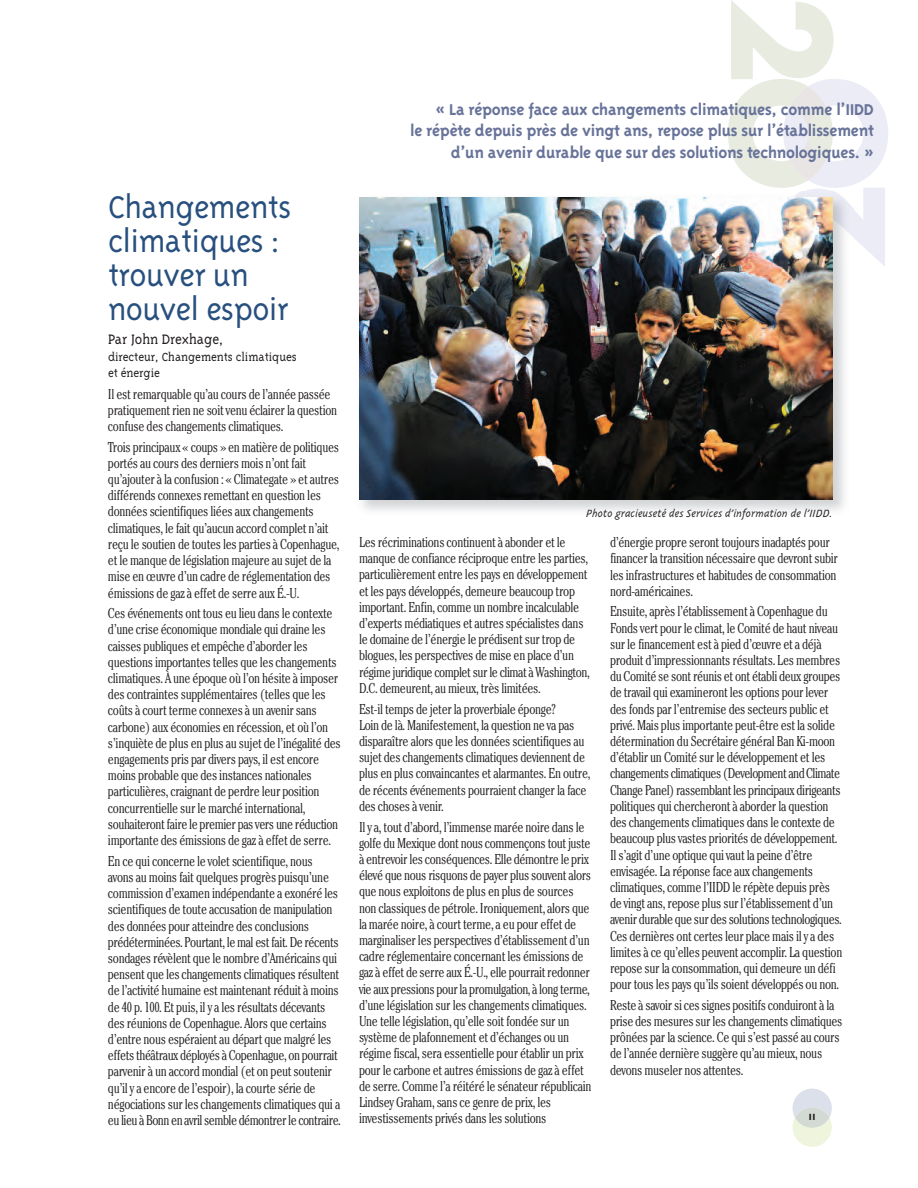
<style>
.page{position:relative;width:918px;height:1188px;background:#fff}
.page>*{position:absolute;margin:0;border:0;box-sizing:border-box;transform-origin:0 0}
.t1{font:300 36px/34.2px "Triplex";letter-spacing:-.015em;color:#28507e}
.t2{font:700 18px/21.6px "Triplex";letter-spacing:-.015em;color:#687399;text-align:right}
.t3{font:300 15.75px "Triplex Serif";letter-spacing:-.005em;color:#231f20}
.t4{font:300 condensed 14.25px/16.2px "Cheltenham";letter-spacing:-.025em;color:#231f20;scale:.96 1}
.t5{font:300 13.5px/16.5px "Triplex Serif";letter-spacing:-.005em;color:#231f20}
.t6{font:700 13.5px "Triplex";color:#231f20}
.t7{font:italic 300 12px "Triplex";letter-spacing:-.015em;color:#231f20}
</style>
<div class="page">
<svg style="left:793px;top:1089px;width:39px;height:58px;background:#e5eae3"></svg>
<svg style="left:728px;top:0;width:160px;height:266px"></svg>
<img style="left:359px;top:192px;width:494px;height:319px">
<img style="left:359px;top:197px;width:474px;height:302px">
<h1 class="t1" style="left:108px;top:188px;width:185px">Changements climatiques : trouver un nouvel espoir</h1>
<p class="t3" style="left:108px;top:330px;width:117px">Par John Drexhage,</p>
<p class="t5" style="left:108px;top:348px;width:190px">directeur, Changements climatiques et énergie</p>
<p class="t4" style="left:108px;top:387px;width:240px">Il est remarquable qu’au cours de l’année passée pratiquement rien ne soit venu éclairer la question confuse des changements climatiques.</p>
<p class="t4" style="left:108px;top:440px;width:243px">Trois principaux « coups » en matière de politiques portés au cours des derniers mois n’ont fait qu’ajouter à la confusion : « Climategate » et autres différends connexes remettant en question les données scientifiques liées aux changements climatiques, le fait qu’aucun accord complet n’ait reçu le soutien de toutes les parties à Copenhague, et le manque de législation majeure au sujet de la mise en œuvre d’un cadre de réglementation des émissions de gaz à effet de serre aux É.-U.</p>
<p class="t4" style="left:108px;top:607px;width:244px">Ces événements ont tous eu lieu dans le contexte d’une crise économique mondiale qui draine les caisses publiques et empêche d’aborder les questions importantes telles que les changements climatiques. À une époque où l’on hésite à imposer des contraintes supplémentaires (telles que les coûts à court terme connexes à un avenir sans carbone) aux économies en récession, et où l’on s’inquiète de plus en plus au sujet de l’inégalité des engagements pris par divers pays, il est encore moins probable que des instances nationales particulières, craignant de perdre leur position concurrentielle sur le marché international, souhaiteront faire le premier pas vers une réduction importante des émissions de gaz à effet de serre.</p>
<p class="t4" style="left:108px;top:854px;width:244px">En ce qui concerne le volet scientifique, nous avons au moins fait quelques progrès puisqu’une commission d’examen indépendante a exonéré les scientifiques de toute accusation de manipulation des données pour atteindre des conclusions prédéterminées. Pourtant, le mal est fait. De récents sondages révèlent que le nombre d’Américains qui pensent que les changements climatiques résultent de l’activité humaine est maintenant réduit à moins de 40 p. 100. Et puis, il y a les résultats décevants des réunions de Copenhague. Alors que certains d’entre nous espéraient au départ que malgré les effets théâtraux déployés à Copenhague, on pourrait parvenir à un accord mondial (et on peut soutenir qu’il y a encore de l’espoir), la courte série de négociations sur les changements climatiques qui a eu lieu à Bonn en avril semble démontrer le contraire.</p>
<p class="t2" style="left:410px;top:98px;width:465px">« La réponse face aux changements climatiques, comme l’IIDD<br>le répète depuis près de vingt ans, repose plus sur l’établissement d’un avenir durable que sur des solutions technologiques. »</p>
<p class="t7" style="left:587px;top:506px;width:248px">Photo gracieuseté des Services d’information de l’IIDD.</p>
<p class="t4" style="left:359px;top:535px;width:242px">Les récriminations continuent à abonder et le manque de confiance réciproque entre les parties, particulièrement entre les pays en développement et les pays développés, demeure beaucoup trop important. Enfin, comme un nombre incalculable d’experts médiatiques et autres spécialistes dans le domaine de l’énergie le prédisent sur trop de blogues, les perspectives de mise en place d’un régime juridique complet sur le climat à Washington, D.C. demeurent, au mieux, très limitées.</p>
<p class="t4" style="left:359px;top:702px;width:243px">Est-il temps de jeter la proverbiale éponge?<br>Loin de là. Manifestement, la question ne va pas disparaître alors que les données scientifiques au sujet des changements climatiques deviennent de plus en plus convaincantes et alarmantes. En outre, de récents événements pourraient changer la face des choses à venir.</p>
<p class="t4" style="left:359px;top:820px;width:244px">Il y a, tout d’abord, l’immense marée noire dans le golfe du Mexique dont nous commençons tout juste à entrevoir les conséquences. Elle démontre le prix élevé que nous risquons de payer plus souvent alors que nous exploitons de plus en plus de sources non classiques de pétrole. Ironiquement, alors que la marée noire, à court terme, a eu pour effet de marginaliser les perspectives d’établissement d’un cadre réglementaire concernant les émissions de gaz à effet de serre aux É.-U., elle pourrait redonner vie aux pressions pour la promulgation, à long terme, d’une législation sur les changements climatiques.<br>Une telle législation, qu’elle soit fondée sur un système de plafonnement et d’échanges ou un régime fiscal, sera essentielle pour établir un prix pour le carbone et autres émissions de gaz à effet de serre. Comme l’a réitéré le sénateur républicain Lindsey Graham, sans ce genre de prix, les investissements privés dans les solutions</p>
<p class="t4" style="left:610px;top:536px;width:239px">d’énergie propre seront toujours inadaptés pour financer la transition nécessaire que devront subir les infrastructures et habitudes de consommation nord-américaines.</p>
<p class="t4" style="left:610px;top:605px;width:244px">Ensuite, après l’établissement à Copenhague du Fonds vert pour le climat, le Comité de haut niveau sur le financement est à pied d’œuvre et a déjà produit d’impressionnants résultats. Les membres du Comité se sont réunis et ont établi deux groupes de travail qui examineront les options pour lever des fonds par l’entremise des secteurs public et privé. Mais plus importante peut-être est la solide détermination du Secrétaire général Ban Ki-moon d’établir un Comité sur le développement et les changements climatiques (Development and Climate Change Panel) rassemblant les principaux dirigeants politiques qui chercheront à aborder la question des changements climatiques dans le contexte de beaucoup plus vastes priorités de développement.<br>Il s’agit d’une optique qui vaut la peine d’être envisagée. La réponse face aux changements climatiques, comme l’IIDD le répète depuis près de vingt ans, repose plus sur l’établissement d’un avenir durable que sur des solutions technologiques.<br>Ces dernières ont certes leur place mais il y a des limites à ce qu’elles peuvent accomplir. La question repose sur la consommation, qui demeure un défi pour tous les pays qu’ils soient développés ou non.</p>
<p class="t4" style="left:610px;top:998px;width:244px">Reste à savoir si ces signes positifs conduiront à la prise des mesures sur les changements climatiques prônées par la science. Ce qui s’est passé au cours de l’année dernière suggère qu’au mieux, nous devons museler nos attentes.</p>
<p class="t6" style="left:809px;top:1107px;width:9px">11</p>
</div>
